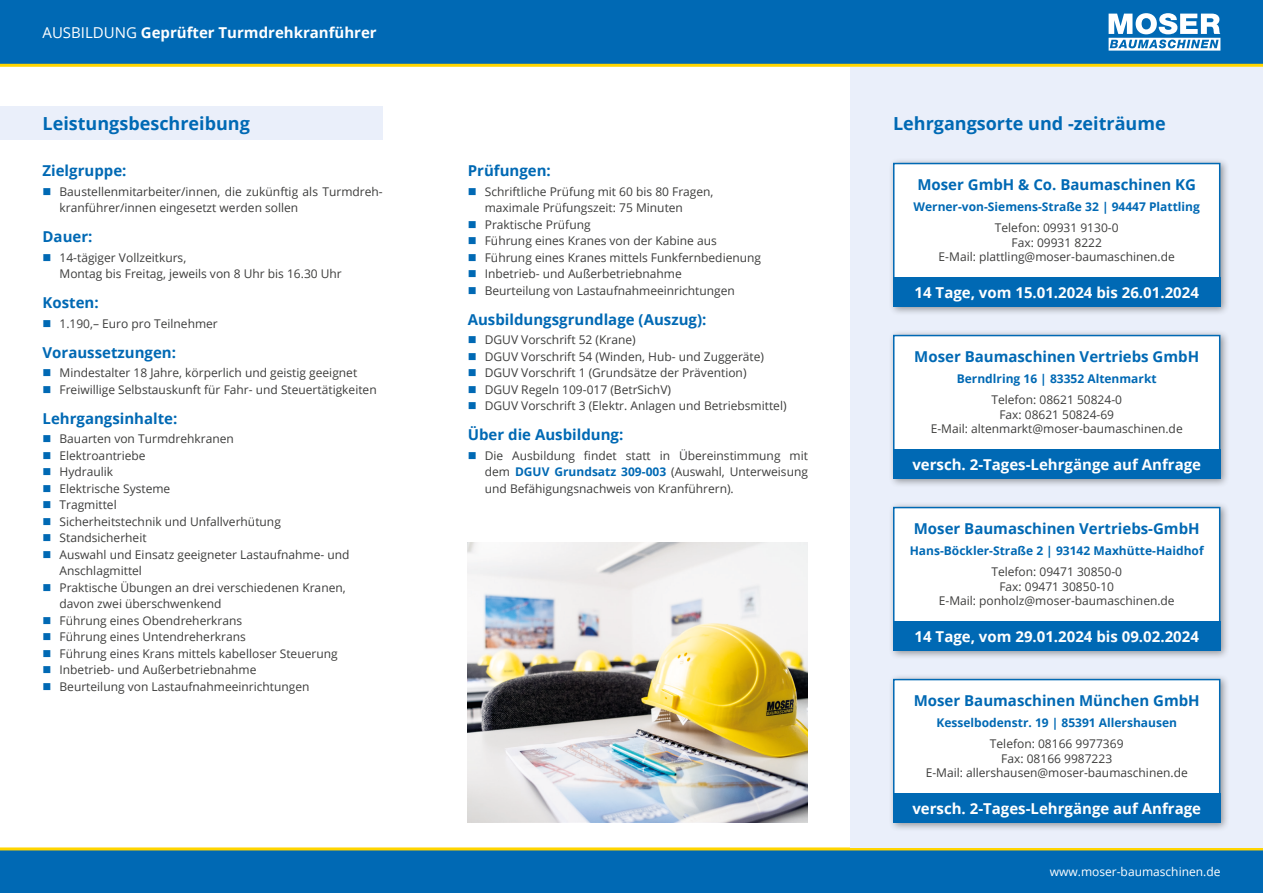
<style>
.page{position:relative;width:1263px;height:893px;background:#fff}
.page>*{position:absolute;margin:0;border:0;box-sizing:border-box;transform-origin:0 0}
.Überschrift{font:700 18px "Open Sans";color:#0069b4}
.Rubrik{font:700 15px "Open Sans";color:#0069b4}
.Rubrik-2{font:700 15px "Open Sans";color:#fff}
.Mengentext{font:12px/16.5px "Open Sans";color:#3d3d3c}
.Mengentext-2{font:700 12px "Open Sans";color:#0069b4}
.t1{font:12px "Open Sans";color:#fff}
.s1{font-weight:400}
.s2{font-weight:700;color:#0069b4}
</style>
<div class="page">
<div style="left:0;top:0;width:1263px;height:64px;background:#0069b4"></div>
<hr style="left:0;top:64px;width:1263px;height:3px;background:#ffd500">
<svg style="left:1108px;top:13px;width:112px;height:38px"></svg>
<div style="left:0;top:850px;width:1263px;height:43px;background:#0069b4"></div>
<hr style="left:0;top:847px;width:1263px;height:3px;background:#ffd500">
<div style="left:0;top:107px;width:383px;height:33px;background:#eaeffa"></div>
<img style="left:468px;top:542px;width:340px;height:281px">
<div style="left:850px;top:67px;width:413px;height:780px;background:#eaeffa"></div>
<div style="left:888px;top:158px;width:341px;height:158px;background:#3d3d3c;opacity:.5"></div>
<div style="left:893px;top:163px;width:327px;height:144px;background:#fff;border:2px solid #0069b4"></div>
<div style="left:893px;top:277px;width:327px;height:30px;background:#0069b4"></div>
<div style="left:888px;top:502px;width:341px;height:158px;background:#3d3d3c;opacity:.5"></div>
<div style="left:893px;top:507px;width:327px;height:144px;background:#fff;border:2px solid #0069b4"></div>
<div style="left:893px;top:621px;width:327px;height:30px;background:#0069b4"></div>
<div style="left:888px;top:330px;width:341px;height:158px;background:#3d3d3c;opacity:.5"></div>
<div style="left:893px;top:335px;width:327px;height:144px;background:#fff;border:2px solid #0069b4"></div>
<div style="left:893px;top:449px;width:327px;height:30px;background:#0069b4"></div>
<div style="left:888px;top:674px;width:341px;height:158px;background:#3d3d3c;opacity:.5"></div>
<div style="left:893px;top:679px;width:327px;height:144px;background:#fff;border:2px solid #0069b4"></div>
<div style="left:893px;top:793px;width:327px;height:30px;background:#0069b4"></div>
<p class="Rubrik-2" style="left:43px;top:22px;width:336px"><span class="s1">AUSBILDUNG</span> Geprüfter Turmdrehkranführer</p>
<p class="Überschrift" style="left:43px;top:111px;width:209px">Leistungsbeschreibung</p>
<p class="Rubrik" style="left:43px;top:160px;width:85px">Zielgruppe:</p>
<p class="Mengentext" style="left:60px;top:183px;width:325px">Baustellenmitarbeiter/innen, die zukünftig als Turmdreh&shy;kranführer/innen eingesetzt werden sollen</p>
<p class="Rubrik" style="left:43px;top:226px;width:51px">Dauer:</p>
<p class="Mengentext" style="left:60px;top:249px;width:284px">14-tägiger Vollzeitkurs,<br>Montag bis Freitag, jeweils von 8 Uhr bis 16.30 Uhr</p>
<p class="Rubrik" style="left:43px;top:292px;width:58px">Kosten:</p>
<p class="Mengentext" style="left:60px;top:315px;width:160px">1.190,– Euro pro Teilnehmer</p>
<p class="Rubrik" style="left:43px;top:342px;width:135px">Voraussetzungen:</p>
<p class="Mengentext" style="left:60px;top:364px;width:299px">Mindestalter 18 Jahre, körperlich und geistig geeignet</p>
<p class="Mengentext" style="left:60px;top:381px;width:319px">Freiwillige Selbstauskunft für Fahr- und Steuertätigkeiten</p>
<p class="Rubrik" style="left:43px;top:408px;width:136px">Lehrgangsinhalte:</p>
<p class="Mengentext" style="left:60px;top:430px;width:176px">Bauarten von Turmdrehkranen</p>
<p class="Mengentext" style="left:60px;top:447px;width:88px">Elektroantriebe</p>
<p class="Mengentext" style="left:60px;top:463px;width:55px">Hydraulik</p>
<p class="Mengentext" style="left:60px;top:480px;width:112px">Elektrische Systeme</p>
<p class="Mengentext" style="left:60px;top:496px;width:59px">Tragmittel</p>
<p class="Mengentext" style="left:60px;top:513px;width:223px">Sicherheitstechnik und Unfallverhütung</p>
<p class="Mengentext" style="left:60px;top:529px;width:89px">Standsicherheit</p>
<p class="Mengentext" style="left:60px;top:546px;width:291px">Auswahl und Einsatz geeigneter Lastaufnahme- und<br>Anschlagmittel</p>
<p class="Mengentext" style="left:60px;top:579px;width:288px">Praktische Übungen an drei verschiedenen Kranen, davon zwei überschwenkend</p>
<p class="Mengentext" style="left:60px;top:612px;width:184px">Führung eines Obendreherkrans</p>
<p class="Mengentext" style="left:60px;top:628px;width:188px">Führung eines Untendreherkrans</p>
<p class="Mengentext" style="left:60px;top:645px;width:280px">Führung eines Krans mittels kabelloser Steuerung</p>
<p class="Mengentext" style="left:60px;top:661px;width:198px">Inbetrieb- und Außerbetriebnahme</p>
<p class="Mengentext" style="left:60px;top:678px;width:252px">Beurteilung von Lastaufnahmeeinrichtungen</p>
<p class="Rubrik" style="left:468px;top:160px;width:85px">Prüfungen:</p>
<p class="Mengentext" style="left:485px;top:183px;width:230px">Schriftliche Prüfung mit 60 bis 80 Fragen, maximale Prüfungszeit: 75 Minuten</p>
<p class="Mengentext" style="left:485px;top:216px;width:107px">Praktische Prüfung</p>
<p class="Mengentext" style="left:485px;top:232px;width:234px">Führung eines Kranes von der Kabine aus</p>
<p class="Mengentext" style="left:485px;top:249px;width:278px">Führung eines Kranes mittels Funkfernbedienung</p>
<p class="Mengentext" style="left:485px;top:265px;width:198px">Inbetrieb- und Außerbetriebnahme</p>
<p class="Mengentext" style="left:485px;top:282px;width:252px">Beurteilung von Lastaufnahmeeinrichtungen</p>
<p class="Rubrik" style="left:468px;top:309px;width:240px">Ausbildungsgrundlage (Auszug):</p>
<p class="Mengentext" style="left:485px;top:331px;width:152px">DGUV Vorschrift 52 (Krane)</p>
<p class="Mengentext" style="left:485px;top:348px;width:281px">DGUV Vorschrift 54 (Winden, Hub- und Zuggeräte)</p>
<p class="Mengentext" style="left:485px;top:364px;width:263px">DGUV Vorschrift 1 (Grundsätze der Prävention)</p>
<p class="Mengentext" style="left:485px;top:381px;width:188px">DGUV Regeln 109-017 (BetrSichV)</p>
<p class="Mengentext" style="left:485px;top:397px;width:303px">DGUV Vorschrift 3 (Elektr. Anlagen und Betriebsmittel)</p>
<p class="Rubrik" style="left:468px;top:424px;width:157px">Über die Ausbildung:</p>
<p class="Mengentext" style="left:485px;top:447px;width:325px;text-align:justify">Die Ausbildung findet statt in Übereinstimmung mit dem <span class="s2">DGUV Grundsatz 309-003</span> (Auswahl, Unterweisung und Befähigungsnachweis von Kranführern).</p>
<p class="Überschrift" style="left:893px;top:111px;width:274px">Lehrgangsorte und -zeiträume</p>
<p class="Rubrik" style="left:917px;top:174px;width:280px">Moser GmbH &amp; Co. Baumaschinen KG</p>
<p class="Mengentext-2" style="left:913px;top:198px;width:288px">Werner-von-Siemens-Straße 32 | 94447 Plattling</p>
<p class="Mengentext" style="left:995px;top:219px;width:125px">Telefon: 09931 9130-0</p>
<p class="Mengentext" style="left:1011px;top:234px;width:92px">Fax: 09931 8222</p>
<p class="Mengentext" style="left:939px;top:248px;width:238px">E-Mail: plattling@moser-baumaschinen.de</p>
<p class="Rubrik-2" style="left:915px;top:282px;width:286px">14 Tage, vom 15.01.2024 bis 26.01.2024</p>
<p class="Rubrik" style="left:914px;top:346px;width:286px">Moser Baumaschinen Vertriebs GmbH</p>
<p class="Mengentext-2" style="left:957px;top:370px;width:201px">Berndlring 16 | 83352 Altenmarkt</p>
<p class="Mengentext" style="left:991px;top:391px;width:132px">Telefon: 08621 50824-0</p>
<p class="Mengentext" style="left:999px;top:406px;width:116px">Fax: 08621 50824-69</p>
<p class="Mengentext" style="left:931px;top:420px;width:253px">E-Mail: altenmarkt@moser-baumaschinen.de</p>
<p class="Rubrik-2" style="left:912px;top:454px;width:290px">versch. 2-Tages-Lehrgänge auf Anfrage</p>
<p class="Rubrik" style="left:914px;top:518px;width:287px">Moser Baumaschinen Vertriebs-GmbH</p>
<p class="Mengentext-2" style="left:910px;top:542px;width:295px">Hans-Böckler-Straße 2 | 93142 Maxhütte-Haidhof</p>
<p class="Mengentext" style="left:991px;top:563px;width:132px">Telefon: 09471 30850-0</p>
<p class="Mengentext" style="left:999px;top:578px;width:116px">Fax: 09471 30850-10</p>
<p class="Mengentext" style="left:939px;top:592px;width:237px">E-Mail: ponholz@moser-baumaschinen.de</p>
<p class="Rubrik-2" style="left:915px;top:626px;width:286px">14 Tage, vom 29.01.2024 bis 09.02.2024</p>
<p class="Rubrik" style="left:914px;top:690px;width:287px">Moser Baumaschinen München GmbH</p>
<p class="Mengentext-2" style="left:936px;top:714px;width:242px">Kesselbodenstr. 19 | 85391 Allershausen</p>
<p class="Mengentext" style="left:990px;top:735px;width:135px">Telefon: 08166 9977369</p>
<p class="Mengentext" style="left:1001px;top:750px;width:112px">Fax: 08166 9987223</p>
<p class="Mengentext" style="left:926px;top:764px;width:263px">E-Mail: allershausen@moser-baumaschinen.de</p>
<p class="Rubrik-2" style="left:912px;top:798px;width:290px">versch. 2-Tages-Lehrgänge auf Anfrage</p>
<p class="t1" style="left:1050px;top:864px;width:172px">www.moser-baumaschinen.de</p>
</div>
